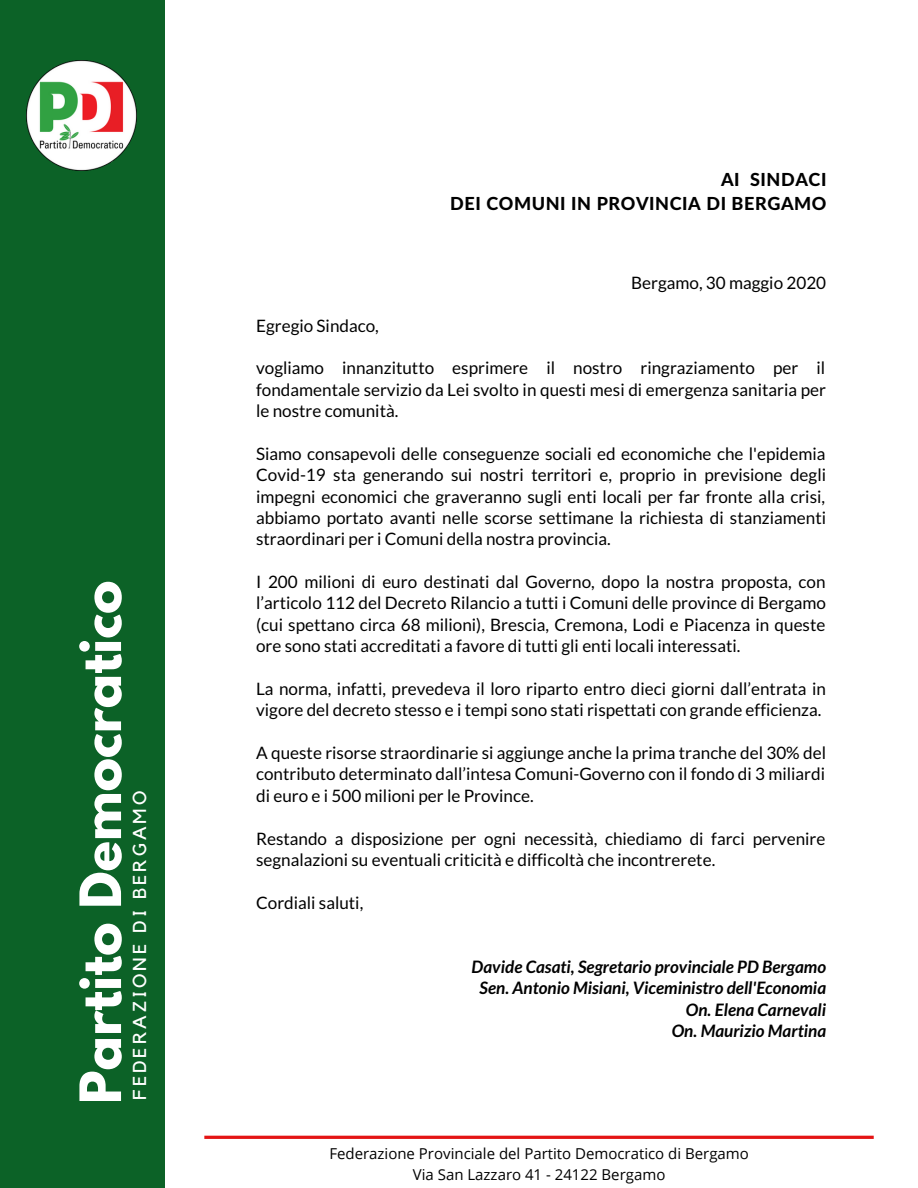
<style>
.page{position:relative;width:918px;height:1188px;background:#0c6227}
.page>*{position:absolute;margin:0;border:0;box-sizing:border-box;transform-origin:0 0}
.t1{font:700 50.4px "League Spartan";color:#fff}
.t2{font:18.75px "Kollektif";letter-spacing:.16em;color:#fff}
.t3{font:800 18px/23.7px "Lato Latin";letter-spacing:.035em;color:#000;text-align:right}
.t4{font:17.1px/21.3px "Lato";color:#000;text-align:justify}
.t5{font:italic 700 17.1px/21.3px "Lato";color:#000;text-align:right}
.t6{font:15px/20.2px "Open Sans";color:#000;text-align:center}
</style>
<div class="page">
<div style="left:165px;top:0;width:753px;height:1188px;background:#fff"></div>
<img style="left:27px;top:60px;width:110px;height:110px">
<svg style="left:204px;top:1136px;width:670px;height:3px;background:#e41919"></svg>
<h1 class="t1" style="left:76px;top:1104px;width:525px;rotate:-90deg">Partito Democratico</h1>
<p class="t2" style="left:131px;top:1100px;width:310px;rotate:-90deg">FEDERAZIONE DI BERGAMO</p>
<p class="t3" style="left:450px;top:167px;width:378px">AI SINDACI<br>DEI COMUNI IN PROVINCIA DI BERGAMO</p>
<p class="t4" style="left:631px;top:272px;width:197px">Bergamo, 30 maggio 2020</p>
<p class="t4" style="left:256px;top:314px;width:124px">Egregio Sindaco,</p>
<p class="t4" style="left:256px;top:357px;width:571px">vogliamo innanzitutto esprimere il nostro ringraziamento per il fondamentale servizio da Lei svolto in questi mesi di emergenza sanitaria per le nostre comunità.</p>
<p class="t4" style="left:256px;top:443px;width:572px">Siamo consapevoli delle conseguenze sociali ed economiche che l'epidemia Covid-19 sta generando sui nostri territori e, proprio in previsione degli impegni economici che graveranno sugli enti locali per far fronte alla crisi, abbiamo portato avanti nelle scorse settimane la richiesta di stanziamenti straordinari per i Comuni della nostra provincia.</p>
<p class="t4" style="left:256px;top:571px;width:571px">I 200 milioni di euro destinati dal Governo, dopo la nostra proposta, con l’articolo 112 del Decreto Rilancio a tutti i Comuni delle province di Bergamo (cui spettano circa 68 milioni), Brescia, Cremona, Lodi e Piacenza in queste ore sono stati accreditati a favore di tutti gli enti locali interessati.</p>
<p class="t4" style="left:256px;top:678px;width:571px">La norma, infatti, prevedeva il loro riparto entro dieci giorni dall’entrata in vigore del decreto stesso e i tempi sono stati rispettati con grande efficienza.</p>
<p class="t4" style="left:256px;top:742px;width:571px">A queste risorse straordinarie si aggiunge anche la prima tranche del 30% del contributo determinato dall’intesa Comuni-Governo con il fondo di 3 miliardi di euro e i 500 milioni per le Province.</p>
<p class="t4" style="left:256px;top:827px;width:571px">Restando a disposizione per ogni necessità, chiediamo di farci pervenire segnalazioni su eventuali criticità e difficoltà che incontrerete.</p>
<p class="t4" style="left:256px;top:891px;width:109px">Cordiali saluti,</p>
<p class="t5" style="left:472px;top:956px;width:356px">Davide Casati, Segretario provinciale PD Bergamo Sen. Antonio Misiani, Viceministro dell'Economia On. Elena Carnevali<br>On. Maurizio Martina</p>
<p class="t6" style="left:329px;top:1143px;width:421px">Federazione Provinciale del Partito Democratico di Bergamo<br>Via San Lazzaro 41 - 24122 Bergamo</p>
</div>
